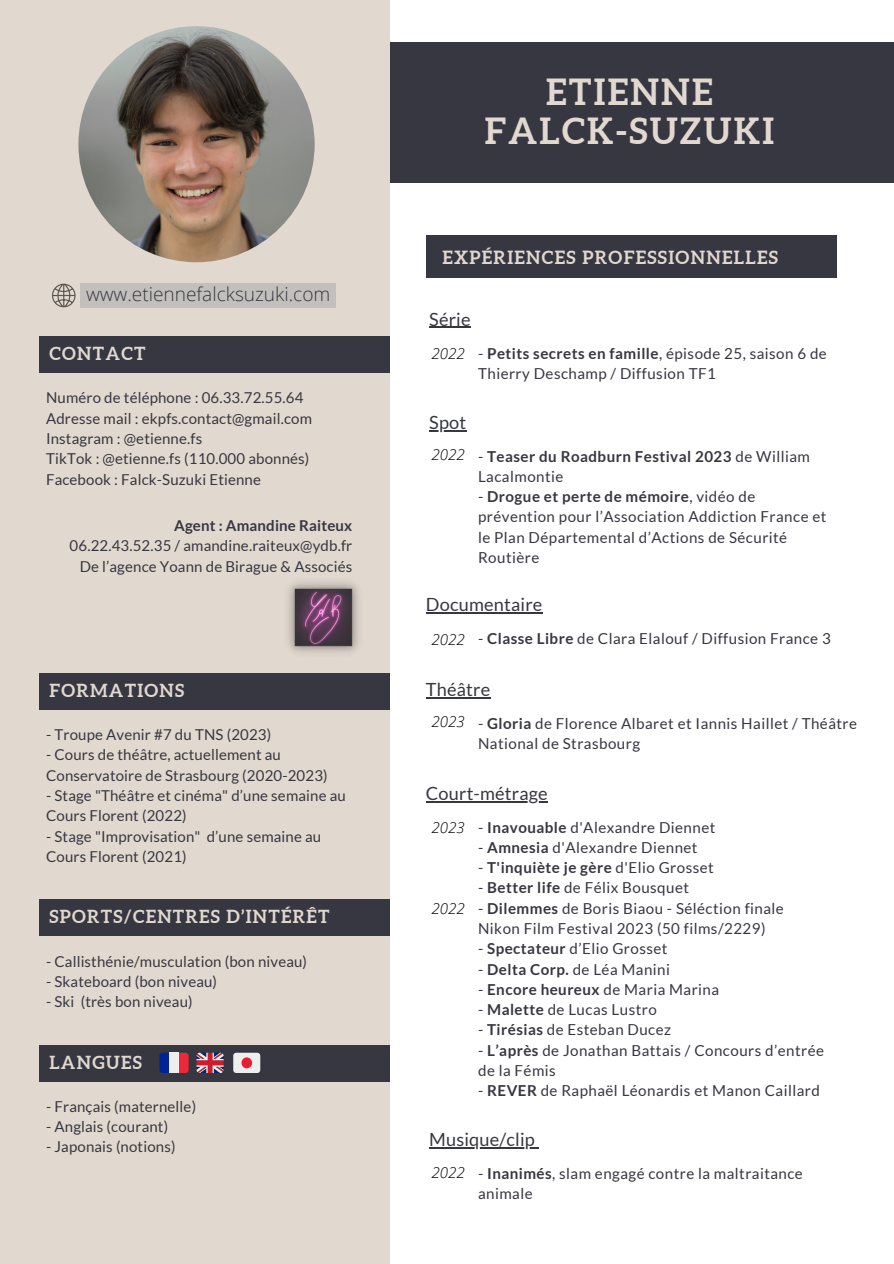
<style>
.page{position:relative;width:894px;height:1264px;background:#fff}
.page>*{position:absolute;margin:0;border:0;box-sizing:border-box;transform-origin:0 0}
.t1{font:700 36px "Aleo";letter-spacing:.06em;color:#e1d8cf}
.t2{font:300 19.05px "Open Sans";color:#373741}
.t3{font:18.15px "Lato";letter-spacing:.01em;color:#373741}
.t4{font:700 18.15px "Aleo";letter-spacing:.07em;color:#e1d8cf}
.t5{font:700 18px "Aleo";letter-spacing:.07em;color:#e1d8cf}
.t6{font:15.15px/20.2px "Lato";letter-spacing:.03em;color:#373741}
.t7{font:700 15.15px/20.2px "Lato";letter-spacing:.03em;color:#373741}
.t8{font:italic 300 15.15px "Open Sans";color:#000}
.t9{font:15px/20.2px "Lato";letter-spacing:.01em;color:#373741}
.t10{font:700 15px "Lato";letter-spacing:.01em;color:#373741}
.s1{font-weight:700}
.s2{font-weight:400}
</style>
<div class="page">
<div style="left:336px;top:42px;width:557px;height:141px;background:#373741"></div>
<div style="left:0;top:0;width:390px;height:1263px;background:#e1d8cf"></div>
<div style="left:426px;top:235px;width:409px;height:43px;background:#373741"></div>
<div style="left:39px;top:337px;width:350px;height:36px;background:#373741"></div>
<img style="left:78px;top:26px;width:236px;height:236px;border-radius:50%">
<div style="left:39px;top:673px;width:350px;height:36px;background:#373741"></div>
<div style="left:80px;top:283px;width:256px;height:24px;background:#c2bfbc"></div>
<svg style="left:52px;top:284px;width:24px;height:23px"></svg>
<div style="left:39px;top:899px;width:350px;height:36px;background:#373741"></div>
<img style="left:288px;top:582px;width:71px;height:71px">
<div style="left:39px;top:1045px;width:350px;height:36px;background:#373741"></div>
<svg style="left:179px;top:1052px;width:9px;height:20px"></svg>
<svg style="left:159px;top:1052px;width:10px;height:20px"></svg>
<div style="left:169px;top:1052px;width:10px;height:20px;background:#eee"></div>
<div style="left:233px;top:1052px;width:27px;height:20px;background:#eee;border-radius:3px"></div>
<svg style="left:241px;top:1057px;width:11px;height:11px"></svg>
<svg style="left:196px;top:1052px;width:27px;height:20px"></svg>
<hr style="left:429px;top:327px;width:41px;height:1px;background:#373741">
<hr style="left:429px;top:430px;width:37px;height:1px;background:#373741">
<hr style="left:429px;top:1146px;width:106px;height:2px;background:#373741">
<hr style="left:426px;top:801px;width:121px;height:1px;background:#373741">
<hr style="left:426px;top:612px;width:116px;height:1px;background:#373741">
<hr style="left:426px;top:697px;width:64px;height:1px;background:#373741">
<p class="t2" style="left:86px;top:281px;width:246px">www.etiennefalcksuzuki.com</p>
<p class="t5" style="left:49px;top:343px;width:97px">CONTACT</p>
<p class="t9" style="left:46px;top:387px;width:259px">Numéro de téléphone : 06.33.72.55.64</p>
<p class="t9" style="left:46px;top:408px;width:267px">Adresse mail : ekpfs.contact@gmail.com</p>
<p class="t9" style="left:46px;top:428px;width:157px">Instagram : @etienne.fs</p>
<p class="t9" style="left:46px;top:448px;width:265px">TikTok : @etienne.fs (110.000 abonnés)</p>
<p class="t9" style="left:46px;top:468px;width:216px">Facebook : Falck-Suzuki Etienne</p>
<p class="t10" style="left:174px;top:516px;width:179px">Agent : Amandine Raiteux</p>
<p class="t9" style="left:70px;top:535px;width:284px">06.22.43.52.35 / amandine.raiteux@ydb.fr</p>
<p class="t9" style="left:80px;top:555px;width:274px">De l’agence Yoann de Birague &amp; Associés</p>
<p class="t5" style="left:49px;top:680px;width:136px">FORMATIONS</p>
<p class="t9" style="left:46px;top:724px;width:227px">- Troupe Avenir #7 du TNS (2023)</p>
<p class="t9" style="left:46px;top:744px;width:283px">- Cours de théâtre, actuellement au<br>Conservatoire de Strasbourg (2020-2023)</p>
<p class="t9" style="left:46px;top:785px;width:301px">- Stage "Théâtre et cinéma" d’une semaine au<br>Cours Florent (2022)</p>
<p class="t9" style="left:46px;top:825px;width:276px">- Stage "Improvisation" d’une semaine au<br>Cours Florent (2021)</p>
<p class="t5" style="left:49px;top:906px;width:281px">SPORTS/CENTRES D’INTÉRÊT</p>
<p class="t9" style="left:46px;top:950px;width:262px">- Callisthénie/musculation (bon niveau)</p>
<p class="t9" style="left:46px;top:970px;width:172px">- Skateboard (bon niveau)</p>
<p class="t9" style="left:46px;top:991px;width:148px">- Ski (très bon niveau)</p>
<p class="t5" style="left:49px;top:1051px;width:94px">LANGUES</p>
<p class="t9" style="left:46px;top:1095px;width:151px">- Français (maternelle)</p>
<p class="t9" style="left:46px;top:1116px;width:124px">- Anglais (courant)</p>
<p class="t9" style="left:46px;top:1136px;width:131px">- Japonais (notions)</p>
<p class="t1" style="left:546px;top:71px;width:168px">ETIENNE</p>
<p class="t1" style="left:484px;top:110px;width:291px">FALCK-SUZUKI</p>
<p class="t4" style="left:442px;top:246px;width:337px">EXPÉRIENCES PROFESSIONNELLES</p>
<p class="t3" style="left:429px;top:308px;width:43px">Série</p>
<p class="t8" style="left:431px;top:343px;width:35px">2022</p>
<p class="t6" style="left:478px;top:343px;width:350px">- <span class="s1">Petits secrets en famille</span>, épisode 25, saison 6 de<br>Thierry Deschamp / Diffusion TF1</p>
<p class="t3" style="left:429px;top:411px;width:39px">Spot</p>
<p class="t8" style="left:431px;top:443px;width:35px">2022</p>
<p class="t7" style="left:478px;top:445px;width:333px"><span class="s2">-</span> Teaser du Roadburn Festival 2023 <span class="s2">de William<br>Lacalmontie</span></p>
<p class="t6" style="left:478px;top:486px;width:350px">- <span class="s1">Drogue et perte de mémoire</span>, vidéo de prévention pour l’Association Addiction France et le Plan Départemental d’Actions de Sécurité Routière</p>
<p class="t3" style="left:426px;top:593px;width:118px">Documentaire</p>
<p class="t8" style="left:431px;top:628px;width:35px">2022</p>
<p class="t6" style="left:478px;top:628px;width:354px">- <span class="s1">Classe Libre</span> de Clara Elalouf / Diffusion France 3</p>
<p class="t3" style="left:426px;top:678px;width:66px">Théâtre</p>
<p class="t6" style="left:478px;top:713px;width:380px">- <span class="s1">Gloria</span> de Florence Albaret et Iannis Haillet / Théâtre<br>National de Strasbourg</p>
<p class="t8" style="left:431px;top:711px;width:35px">2023</p>
<p class="t3" style="left:426px;top:782px;width:123px">Court-métrage</p>
<p class="t8" style="left:431px;top:816px;width:35px">2023</p>
<p class="t8" style="left:431px;top:898px;width:35px">2022</p>
<p class="t6" style="left:478px;top:816px;width:239px">- <span class="s1">Inavouable</span> d'Alexandre Diennet</p>
<p class="t6" style="left:478px;top:837px;width:221px">- <span class="s1">Amnesia</span> d'Alexandre Diennet</p>
<p class="t7" style="left:478px;top:857px;width:237px"><span class="s2">-</span> T'inquiète je gère <span class="s2">d'Elio Grosset</span></p>
<p class="t6" style="left:478px;top:877px;width:212px">- <span class="s1">Better life</span> de Félix Bousquet</p>
<p class="t6" style="left:478px;top:897px;width:307px">- <span class="s1">Dilemmes</span> de Boris Biaou - Séléction finale<br>Nikon Film Festival 2023 (50 films/2229)</p>
<p class="t6" style="left:478px;top:938px;width:191px">- <span class="s1">Spectateur</span> d’Elio Grosset</p>
<p class="t6" style="left:478px;top:958px;width:193px">- <span class="s1">Delta Corp.</span> de Léa Manini</p>
<p class="t6" style="left:478px;top:978px;width:242px">- <span class="s1">Encore heureux</span> de Maria Marina</p>
<p class="t6" style="left:478px;top:999px;width:180px">- <span class="s1">Malette</span> de Lucas Lustro</p>
<p class="t6" style="left:478px;top:1019px;width:194px">- <span class="s1">Tirésias</span> de Esteban Ducez</p>
<p class="t6" style="left:478px;top:1039px;width:347px">- <span class="s1">L’après</span> de Jonathan Battais / Concours d’entrée de la Fémis</p>
<p class="t6" style="left:478px;top:1080px;width:343px">- <span class="s1">REVER</span> de Raphaël Léonardis et Manon Caillard</p>
<p class="t3" style="left:429px;top:1127px;width:107px">Musique/clip</p>
<p class="t6" style="left:478px;top:1162px;width:326px">- <span class="s1">Inanimés</span>, slam engagé contre la maltraitance animale</p>
<p class="t8" style="left:431px;top:1161px;width:35px">2022</p>
</div>
